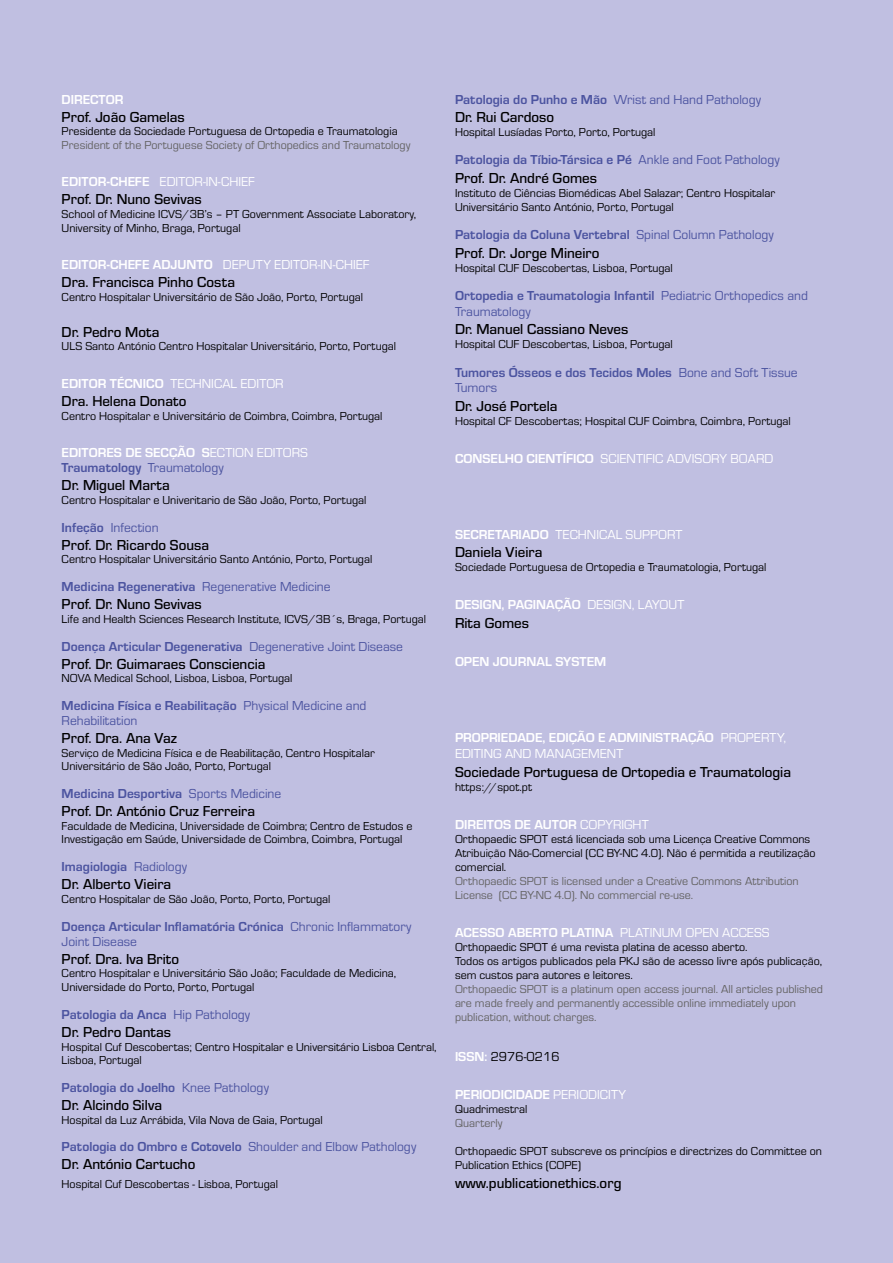
<style>
.page{position:relative;width:893px;height:1263px;background:#c0bfe1}
.page>*{position:absolute;margin:0;border:0;box-sizing:border-box;transform-origin:0 0}
.t1{font:500 15px "Eurostile";color:#000}
.t2{font:700 13.5px/15px "Eurostile";color:#4c54a0}
.t3{font:700 13.5px/15px "Eurostile";color:#fff}
.t4{font:13.5px/15px "Eurostile";color:#4c54a0}
.t5{font:13.5px "Eurostile";color:#fff}
.t6{font:13.5px "Eurostile";color:#000}
.t7{font:12px/14.1px "Eurostile";color:#000}
.t8{font:12px/14.1px "Eurostile";color:#646363}
.s1{font-weight:700}
.s2{font-weight:400}
.s3{color:#4c54a0}
.s4{font-weight:400;color:#4c54a0}
.s5{font-weight:700;color:#fff}
</style>
<div class="page">
<p class="t3" style="left:62px;top:91px;width:63px">DIRECTOR</p>
<p class="t1" style="left:62px;top:106px;width:125px">Prof. João Gamelas</p>
<p class="t7" style="left:62px;top:124px;width:338px">Presidente da Sociedade Portuguesa de Ortopedia e Traumatologia</p>
<p class="t8" style="left:62px;top:137px;width:350px">President of the Portuguese Society of Orthopedics and Traumatology</p>
<p class="t5" style="left:62px;top:173px;width:195px"><span class="s1">EDITOR‑CHEFE</span> EDITOR‑IN‑CHIEF</p>
<p class="t1" style="left:62px;top:189px;width:142px">Prof. Dr. Nuno Sevivas</p>
<p class="t7" style="left:62px;top:207px;width:356px;line-height:13.5px">School of Medicine ICVS/3B’s – PT Government Associate Laboratory,<br>University of Minho, Braga, Portugal</p>
<p class="t5" style="left:62px;top:255px;width:309px"><span class="s1">EDITOR‑CHEFE ADJUNTO</span> DEPUTY EDITOR‑IN‑CHIEF</p>
<p class="t1" style="left:62px;top:272px;width:175px">Dra. Francisca Pinho Costa</p>
<p class="t7" style="left:62px;top:289px;width:303px">Centro Hospitalar Universitário de São João, Porto, Portugal</p>
<p class="t1" style="left:62px;top:322px;width:99px">Dr. Pedro Mota</p>
<p class="t7" style="left:62px;top:339px;width:336px">ULS Santo António Centro Hospitalar Universitário, Porto, Portugal</p>
<p class="t5" style="left:62px;top:374px;width:224px"><span class="s1">EDITOR TÉCNICO</span> TECHNICAL EDITOR</p>
<p class="t1" style="left:62px;top:391px;width:126px">Dra. Helena Donato</p>
<p class="t7" style="left:62px;top:408px;width:322px">Centro Hospitalar e Universitário de Coimbra, Coimbra, Portugal</p>
<p class="t3" style="left:62px;top:444px;width:248px">EDITORES DE SECÇÃO S<span class="s2">ECTION EDITORS<br></span><span class="s3">Traumatology</span> <span class="s4">Traumatology</span></p>
<p class="t1" style="left:62px;top:475px;width:110px">Dr. Miguel Marta</p>
<p class="t7" style="left:62px;top:492px;width:306px">Centro Hospitalar e Univeritario de São João, Porto, Portugal</p>
<p class="t4" style="left:62px;top:519px;width:98px"><span class="s1">Infeção</span> Infection</p>
<p class="t1" style="left:62px;top:534px;width:149px">Prof. Dr. Ricardo Sousa</p>
<p class="t7" style="left:62px;top:552px;width:312px">Centro Hospitalar Universitário Santo António, Porto, Portugal</p>
<p class="t2" style="left:62px;top:578px;width:270px">Medicina Regenerativa <span class="s2">Regenerative Medicine</span></p>
<p class="t1" style="left:62px;top:594px;width:142px">Prof. Dr. Nuno Sevivas</p>
<p class="t7" style="left:62px;top:611px;width:366px">Life and Health Sciences Research Institute, ICVS/3B´s, Braga, Portugal</p>
<p class="t2" style="left:62px;top:638px;width:343px">Doença Articular Degenerativa <span class="s2">Degenerative Joint Disease</span></p>
<p class="t1" style="left:62px;top:653px;width:205px">Prof. Dr. Guimaraes Consciencia</p>
<p class="t7" style="left:62px;top:671px;width:232px">NOVA Medical School, Lisboa, Lisboa, Portugal</p>
<p class="t4" style="left:62px;top:697px;width:306px"><span class="s1">Medicina Física e Reabilitação</span> Physical Medicine and<br>Rehabilitation</p>
<p class="t1" style="left:62px;top:728px;width:117px">Prof. Dra. Ana Vaz</p>
<p class="t7" style="left:62px;top:745px;width:315px;line-height:13.5px">Serviço de Medicina Física e de Reabilitação, Centro Hospitalar<br>Universitário de São João, Porto, Portugal</p>
<p class="t2" style="left:62px;top:785px;width:221px">Medicina Desportiva <span class="s2">Sports Medicine</span></p>
<p class="t1" style="left:62px;top:801px;width:195px">Prof. Dr. António Cruz Ferreira</p>
<p class="t7" style="left:62px;top:818px;width:352px;line-height:13.5px">Faculdade de Medicina, Universidade de Coimbra; Centro de Estudos e<br>Investigação em Saúde, Universidade de Coimbra, Coimbra, Portugal</p>
<p class="t2" style="left:62px;top:858px;width:127px">Imagiologia <span class="s2">Radiology</span></p>
<p class="t1" style="left:62px;top:874px;width:111px">Dr. Alberto Vieira</p>
<p class="t7" style="left:62px;top:891px;width:270px">Centro Hospitalar de São João, Porto, Porto, Portugal</p>
<p class="t2" style="left:62px;top:918px;width:351px">Doença Articular Inflamatória Crónica <span class="s2">Chronic Inflammatory<br>Joint Disease</span></p>
<p class="t1" style="left:62px;top:949px;width:119px">Prof. Dra. Iva Brito</p>
<p class="t7" style="left:62px;top:966px;width:336px;line-height:13.5px">Centro Hospitalar e Universitário São João; Faculdade de Medicina,<br>Universidade do Porto, Porto, Portugal</p>
<p class="t2" style="left:62px;top:1006px;width:190px">Patologia da Anca <span class="s2">Hip Pathology</span></p>
<p class="t1" style="left:62px;top:1022px;width:111px">Dr. Pedro Dantas</p>
<p class="t7" style="left:62px;top:1039px;width:376px;line-height:13.5px">Hospital Cuf Descobertas; Centro Hospitalar e Universitário Lisboa Central,<br>Lisboa, Portugal</p>
<p class="t2" style="left:62px;top:1079px;width:209px">Patologia do Joelho <span class="s2">Knee Pathology</span></p>
<p class="t1" style="left:62px;top:1095px;width:102px">Dr. Alcindo Silva</p>
<p class="t7" style="left:62px;top:1112px;width:263px">Hospital da Luz Arrábida, Vila Nova de Gaia, Portugal</p>
<p class="t2" style="left:62px;top:1138px;width:356px">Patologia do Ombro e Cotovelo <span class="s2">Shoulder and Elbow Pathology</span></p>
<p class="t1" style="left:62px;top:1154px;width:135px">Dr. António Cartucho</p>
<p class="t7" style="left:62px;top:1176px;width:218px">Hospital Cuf Descobertas ‑ Lisboa, Portugal</p>
<p class="t4" style="left:455px;top:91px;width:308px"><span class="s1">Patologia do Punho e Mão</span> Wrist and Hand Pathology</p>
<p class="t1" style="left:455px;top:107px;width:101px">Dr. Rui Cardoso</p>
<p class="t7" style="left:455px;top:125px;width:202px">Hospital Lusíadas Porto, Porto, Portugal</p>
<p class="t2" style="left:455px;top:152px;width:326px">Patologia da Tíbio‑Társica e Pé <span class="s2">Ankle and Foot Pathology</span></p>
<p class="t1" style="left:455px;top:168px;width:144px">Prof. Dr. André Gomes</p>
<p class="t7" style="left:455px;top:185px;width:322px">Instituto de Ciências Biomédicas Abel Salazar; Centro Hospitalar<br>Universitário Santo António, Porto, Portugal</p>
<p class="t2" style="left:455px;top:226px;width:320px">Patologia da Coluna Vertebral <span class="s2">Spinal Column Pathology</span></p>
<p class="t1" style="left:455px;top:243px;width:146px">Prof. Dr. Jorge Mineiro</p>
<p class="t7" style="left:455px;top:260px;width:219px">Hospital CUF Descobertas, Lisboa, Portugal</p>
<p class="t4" style="left:455px;top:287px;width:354px;line-height:15.5px"><span class="s1">Ortopedia e Traumatologia Infantil</span> Pediatric Orthopedics and<br>Traumatology</p>
<p class="t1" style="left:455px;top:319px;width:175px">Dr. Manuel Cassiano Neves</p>
<p class="t7" style="left:455px;top:337px;width:219px">Hospital CUF Descobertas, Lisboa, Portugal</p>
<p class="t2" style="left:455px;top:363px;width:344px;line-height:15.5px">Tumores Ósseos e dos Tecidos Moles <span class="s2">Bone and Soft Tissue<br>Tumors</span></p>
<p class="t1" style="left:455px;top:395px;width:104px">Dr. José Portela</p>
<p class="t7" style="left:455px;top:413px;width:337px">Hospital CF Descobertas; Hospital CUF Coimbra, Coimbra, Portugal</p>
<p class="t5" style="left:455px;top:449px;width:320px"><span class="s1">CONSELHO CIENTÍFICO</span> SCIENTIFIC ADVISORY BOARD</p>
<p class="t5" style="left:455px;top:525px;width:229px"><span class="s1">SECRETARIADO</span> TECHNICAL SUPPORT</p>
<p class="t1" style="left:455px;top:542px;width:89px">Daniela Vieira</p>
<p class="t7" style="left:455px;top:559px;width:313px">Sociedade Portuguesa de Ortopedia e Traumatologia, Portugal</p>
<p class="t3" style="left:455px;top:596px;width:231px">DESIGN, PAGINAÇÃO <span class="s2">DESIGN, LAYOUT</span></p>
<p class="t1" style="left:455px;top:612px;width:76px">Rita Gomes</p>
<p class="t3" style="left:455px;top:653px;width:153px">OPEN JOURNAL SYSTEM</p>
<p class="t3" style="left:455px;top:728px;width:333px;line-height:16.8px">PROPRIEDADE, EDIÇÃO E ADMINISTRAÇÃO <span class="s2">PROPERTY,<br>EDITING AND MANAGEMENT</span></p>
<p class="t1" style="left:455px;top:761px;width:338px">Sociedade Portuguesa de Ortopedia e Traumatologia</p>
<p class="t7" style="left:455px;top:779px;width:79px">https://spot.pt</p>
<p class="t3" style="left:455px;top:816px;width:195px">DIREITOS DE AUTOR <span class="s2">COPYRIGHT</span></p>
<p class="t7" style="left:455px;top:831px;width:362px">Orthopaedic SPOT está licenciada sob uma Licença Creative Commons<br>Atribuição Não‑Comercial (CC BY‑NC 4.0). Não é permitida a reutilização comercial.</p>
<p class="t8" style="left:455px;top:873px;width:345px">Orthopaedic SPOT is licensed under a Creative Commons Attribution<br>License (CC BY‑NC 4.0). No commercial re‑use.</p>
<p class="t3" style="left:455px;top:924px;width:316px">ACESSO ABERTO PLATINA <span class="s2">PLATINUM OPEN ACCESS</span></p>
<p class="t7" style="left:455px;top:939px;width:369px">Orthopaedic SPOT é uma revista platina de acesso aberto.<br>Todos os artigos publicados pela PKJ são de acesso livre após publicação, sem custos para autores e leitores.</p>
<p class="t8" style="left:455px;top:981px;width:369px">Orthopaedic SPOT is a platinum open access journal. All articles published are made freely and permanently accessible online immediately upon publication, without charges.</p>
<p class="t6" style="left:455px;top:1047px;width:106px"><span class="s5">ISSN:</span> 2976‑0216</p>
<p class="t3" style="left:455px;top:1086px;width:173px">PERIODICIDADE <span class="s2">PERIODICITY</span></p>
<p class="t7" style="left:455px;top:1101px;width:74px">Quadrimestral</p>
<p class="t8" style="left:455px;top:1115px;width:49px">Quarterly</p>
<p class="t7" style="left:455px;top:1143px;width:368px">Orthopaedic SPOT subscreve os princípios e directrizes do Committee on<br>Publication Ethics (COPE)</p>
<p class="t1" style="left:455px;top:1172px;width:168px">www.publicationethics.org</p>
</div>
